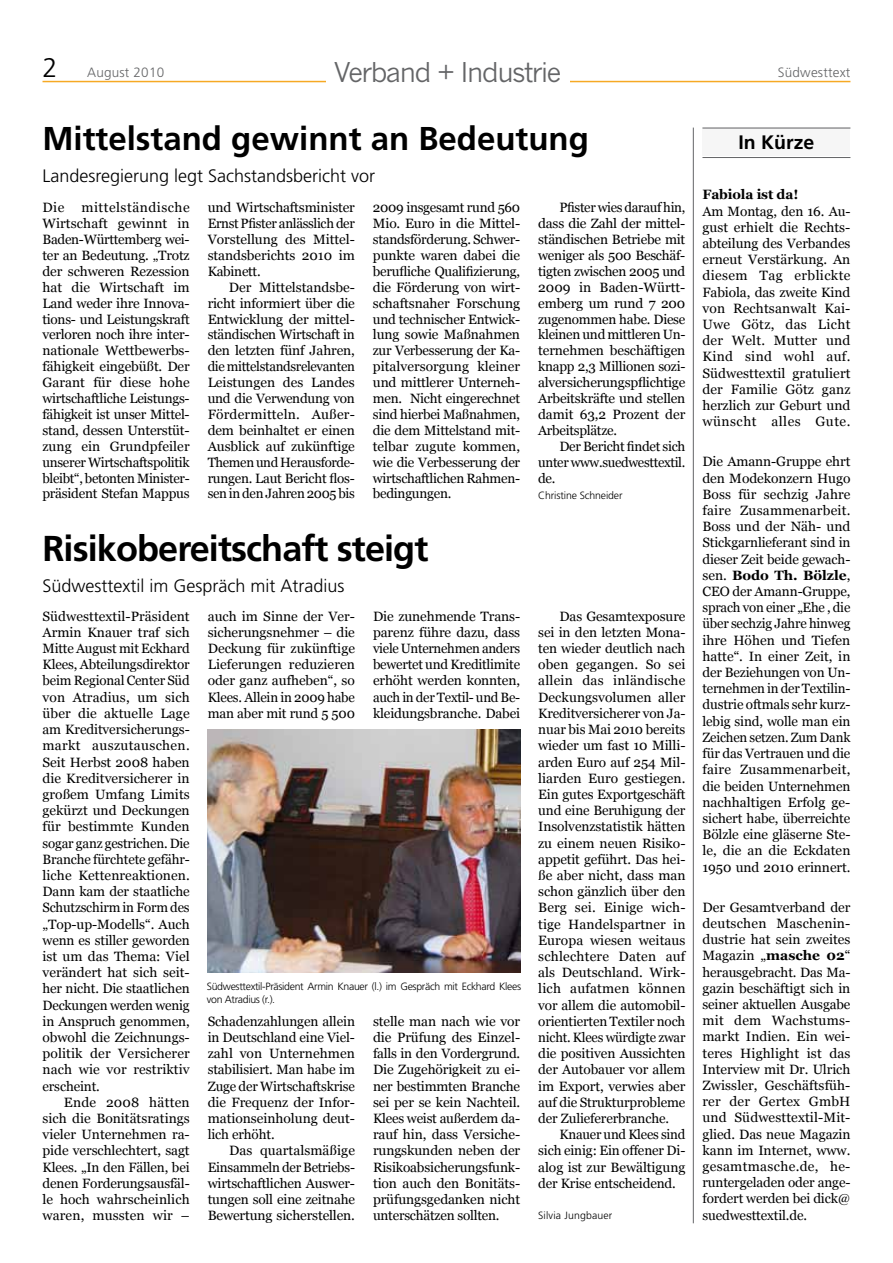
<style>
.page{position:relative;width:893px;height:1263px;background:#fff}
.page>*{position:absolute;margin:0;border:0;box-sizing:border-box;transform-origin:0 0}
.t1{font:700 36px "Frutiger LT Std";letter-spacing:-.025em;color:#000}
.t2{font:700 33px "Frutiger LT Std";color:#000}
.t3{font:27px "News Gothic MT Pro";letter-spacing:-.05em;color:#646567}
.t4{font:700 19.5px "Frutiger LT Std";color:#000}
.t5{font:300 18px "Frutiger LT Std";color:#000}
.t6{font:13.5px/16.2px "Georgia";letter-spacing:-.01em;color:#000;text-align:justify}
.t7{font:300 13.5px "Frutiger LT Std";letter-spacing:.015em;color:#646567}
.t8{font:700 13.5px "Georgia";letter-spacing:-.01em;color:#000}
.t9{font:300 10.5px/12.6px "Frutiger LT Std";letter-spacing:-.03em;color:#000}
.t10{font:300 10.5px "Frutiger LT Std";letter-spacing:-.01em;color:#000}
.t11{font:300 10.5px "Frutiger LT Std";letter-spacing:.015em;color:#000}
.s1{font-size:27px;color:#000}
.s2{font-weight:700}
</style>
<div class="page">
<hr style="left:43px;top:81px;width:807px;height:1px;background:#f6a924">
<div style="left:326px;top:62px;width:243px;height:27px;background:#fff"></div>
<div style="left:702px;top:128px;width:148px;height:28px;background:#f6f6f6"></div>
<hr style="left:702px;top:157px;width:148px;height:1px;background:#646567">
<hr style="left:702px;top:128px;width:148px;height:1px;background:#646567">
<hr style="left:693px;top:128px;width:1px;height:1095px;background:#646567">
<img style="left:208px;top:730px;width:312px;height:243px">
<p class="t7" style="left:43px;top:65px;width:123px"><span class="s1">2</span> August 2010</p>
<h3 class="t3" style="left:334px;top:56px;width:229px">Verband + Industrie</h3>
<p class="t7" style="left:778px;top:65px;width:74px">Südwesttext</p>
<h2 class="t2" style="left:42px;top:119px;width:548px">Mittelstand gewinnt an Bedeutung</h2>
<h3 class="t5" style="left:42px;top:166px;width:334px">Landesregierung legt Sachstandsbericht vor</h3>
<p class="t6" style="left:42px;top:200px;width:149px;text-indent:39px">mittelständische Wirtschaft gewinnt in Baden-Württemberg wei&shy;ter an Bedeutung. „Trotz der schweren Rezession hat die Wirtschaft im Land weder ihre Innova&shy;tions- und Leistungskraft verloren noch ihre inter&shy;nationale Wettbewerbs&shy;fähigkeit eingebüßt. Der Garant für diese hohe wirtschaftliche Leistungs&shy;fähigkeit ist unser Mittel&shy;stand, dessen Unterstüt&shy;zung ein Grundpfeiler unserer Wirtschaftspolitik bleibt“, betonten Minister&shy;präsident Stefan Mappus</p>
<p class="t6" style="left:208px;top:200px;width:149px">und Wirtschaftsminister Ernst Pfister anlässlich der Vorstellung des Mittel&shy;standsberichts 2010 im Kabinett.</p>
<p class="t6" style="left:42px;top:199px;width:23px">Die</p>
<p class="t6" style="left:208px;top:279px;width:149px;text-indent:21px">Der Mittelstandsbe&shy;richt informiert über die Entwicklung der mittel&shy;ständischen Wirtschaft in den letzten fünf Jahren, die mittelstandsrelevanten Leistungen des Landes und die Verwendung von Fördermitteln. Außer&shy;dem beinhaltet er einen Ausblick auf zukünftige Themen und Herausforde&shy;rungen. Laut Bericht flos&shy;sen in den Jahren 2005 bis</p>
<p class="t6" style="left:373px;top:200px;width:149px">2009 insgesamt rund 560<br>Mio. Euro in die Mittel&shy;standsförderung. Schwer&shy;punkte waren dabei die berufliche Qualifizierung, die Förderung von wirt&shy;schaftsnaher Forschung und technischer Entwick&shy;lung sowie Maßnahmen zur Verbesserung der Ka&shy;pitalversorgung kleiner und mittlerer Unterneh&shy;men. Nicht eingerechnet sind hierbei Maßnahmen, die dem Mittelstand mit&shy;telbar zugute kommen, wie die Verbesserung der wirtschaftlichen Rahmen&shy;bedingungen.</p>
<p class="t6" style="left:538px;top:200px;width:149px;text-indent:21px">Pfister wies darauf hin, dass die Zahl der mittel&shy;ständischen Betriebe mit weniger als 500 Beschäf&shy;tigten zwischen 2005 und 2009 in Baden-Württ&shy;emberg um rund 7 200 zugenommen habe. Diese kleinen und mittleren Un&shy;ternehmen beschäftigen knapp 2,3 Millionen sozi&shy;alversicherungspflichtige Arbeitskräfte und stellen damit 63,2 Prozent der Arbeitsplätze.</p>
<p class="t6" style="left:538px;top:438px;width:149px;text-indent:21px">Der Bericht findet sich unter www.suedwesttextil. de.</p>
<p class="t10" style="left:538px;top:489px;width:86px">Christine Schneider</p>
<h1 class="t1" style="left:43px;top:527px;width:387px">Risikobereitschaft steigt</h1>
<h3 class="t5" style="left:43px;top:576px;width:303px">Südwesttextil im Gespräch mit Atradius</h3>
<p class="t6" style="left:43px;top:608px;width:149px">Südwesttextil-Präsident Armin Knauer traf sich Mitte August mit Eckhard Klees, Abteilungsdirektor beim Regional Center Süd von Atradius, um sich über die aktuelle Lage am Kreditversicherungs&shy;markt auszutauschen.<br>Seit Herbst 2008 haben die Kreditversicherer in großem Umfang Limits gekürzt und Deckungen für bestimmte Kunden sogar ganz gestrichen. Die Branche fürchtete gefähr&shy;liche Kettenreaktionen.<br>Dann kam der staatliche Schutzschirm in Form des „Top-up-Modells“. Auch wenn es stiller geworden ist um das Thema: Viel verändert hat sich seit&shy;her nicht. Die staatlichen Deckungen werden wenig in Anspruch genommen, obwohl die Zeichnungs&shy;politik der Versicherer nach wie vor restriktiv erscheint.</p>
<p class="t6" style="left:43px;top:1094px;width:149px;text-indent:21px">Ende 2008 hätten sich die Bonitätsratings vieler Unternehmen ra&shy;pide verschlechtert, sagt Klees. „In den Fällen, bei denen Forderungsausfäl&shy;le hoch wahrscheinlich waren, mussten wir –</p>
<p class="t6" style="left:208px;top:608px;width:149px">auch im Sinne der Ver&shy;sicherungsnehmer – die Deckung für zukünftige Lieferungen reduzieren oder ganz aufheben“, so Klees. Allein in 2009 habe man aber mit rund 5 500</p>
<p class="t6" style="left:373px;top:608px;width:149px">Die zunehmende Trans&shy;parenz führe dazu, dass viele Unternehmen anders bewertet und Kreditlimite erhöht werden konnten, auch in der Textil- und Be&shy;kleidungsbranche. Dabei</p>
<p class="t9" style="left:207px;top:980px;width:316px">Südwesttextil-Präsident Armin Knauer (l.) im Gespräch mit Eckhard Klees von Atradius (r.).</p>
<p class="t6" style="left:208px;top:1013px;width:149px">Schadenzahlungen allein in Deutschland eine Viel&shy;zahl von Unternehmen stabilisiert. Man habe im Zuge der Wirtschaftskrise die Frequenz der Infor&shy;mationseinholung deut&shy;lich erhöht.</p>
<p class="t6" style="left:208px;top:1142px;width:149px;text-indent:21px">Das quartalsmäßige Einsammeln der Betriebs&shy;wirtschaftlichen Auswer&shy;tungen soll eine zeitnahe Bewertung sicherstellen.</p>
<p class="t6" style="left:373px;top:1013px;width:149px">stelle man nach wie vor die Prüfung des Einzel&shy;falls in den Vordergrund.<br>Die Zugehörigkeit zu ei&shy;ner bestimmten Branche sei per se kein Nachteil.<br>Klees weist außerdem da&shy;rauf hin, dass Versiche&shy;rungskunden neben der Risikoabsicherungsfunk&shy;tion auch den Bonitäts&shy;prüfungsgedanken nicht unterschätzen sollten.</p>
<p class="t6" style="left:538px;top:608px;width:149px;text-indent:21px">Das Gesamtexposure sei in den letzten Mona&shy;ten wieder deutlich nach oben gegangen. So sei allein das inländische Deckungsvolumen aller Kreditversicherer von Ja&shy;nuar bis Mai 2010 bereits wieder um fast 10 Milli&shy;arden Euro auf 254 Mil&shy;liarden Euro gestiegen.<br>Ein gutes Exportgeschäft und eine Beruhigung der Insolvenzstatistik hätten zu einem neuen Risiko&shy;appetit geführt. Das hei&shy;ße aber nicht, dass man schon gänzlich über den Berg sei. Einige wich&shy;tige Handelspartner in Europa wiesen weitaus schlechtere Daten auf als Deutschland. Wirk&shy;lich aufatmen können vor allem die automobil&shy;orientierten Textiler noch nicht. Klees würdigte zwar die positiven Aussichten der Autobauer vor allem im Export, verwies aber auf die Strukturprobleme der Zuliefererbranche.</p>
<p class="t6" style="left:538px;top:1126px;width:149px;text-indent:21px">Knauer und Klees sind sich einig: Ein offener Di&shy;alog ist zur Bewältigung der Krise entscheidend.</p>
<p class="t11" style="left:538px;top:1210px;width:76px">Silvia Jungbauer</p>
<h3 class="t4" style="left:738px;top:131px;width:77px">In Kürze</h3>
<p class="t8" style="left:702px;top:187px;width:97px">Fabiola ist da!</p>
<p class="t6" style="left:702px;top:203px;width:149px">Am Montag, den 16. Au&shy;gust erhielt die Rechts&shy;abteilung des Verbandes erneut Verstärkung. An diesem Tag erblickte Fabiola, das zweite Kind von Rechtsanwalt Kai-Uwe Götz, das Licht der Welt. Mutter und Kind sind wohl auf.<br>Südwesttextil gratuliert der Familie Götz ganz herzlich zur Geburt und wünscht alles Gute.</p>
<p class="t6" style="left:702px;top:454px;width:149px">Die Amann-Gruppe ehrt den Modekonzern Hugo Boss für sechzig Jahre faire Zusammenarbeit.<br>Boss und der Näh- und Stickgarnlieferant sind in dieser Zeit beide gewach&shy;sen. <span class="s2">Bodo Th. Bölzle</span>, CEO der Amann-Gruppe, sprach von einer „Ehe , die über sechzig Jahre hinweg ihre Höhen und Tiefen hatte“. In einer Zeit, in der Beziehungen von Un&shy;ternehmen in der Textilin&shy;dustrie oftmals sehr kurz&shy;lebig sind, wolle man ein Zeichen setzen. Zum Dank für das Vertrauen und die faire Zusammenarbeit, die beiden Unternehmen nachhaltigen Erfolg ge&shy;sichert habe, überreichte Bölzle eine gläserne Ste&shy;le, die an die Eckdaten 1950 und 2010 erinnert.</p>
<p class="t6" style="left:702px;top:899px;width:149px">Der Gesamtverband der deutschen Maschenin&shy;dustrie hat sein zweites Magazin „<span class="s2">masche 02</span>“ herausgebracht. Das Ma&shy;gazin beschäftigt sich in seiner aktuellen Ausgabe mit dem Wachstums&shy;markt Indien. Ein wei&shy;teres Highlight ist das Interview mit Dr. Ulrich Zwissler, Geschäftsfüh&shy;rer der Gertex GmbH und Südwesttextil-Mit&shy;glied. Das neue Magazin kann im Internet, www. gesamtmasche.de, he&shy;runtergeladen oder ange&shy;fordert werden bei dick@ suedwesttextil.de.</p>
</div>
